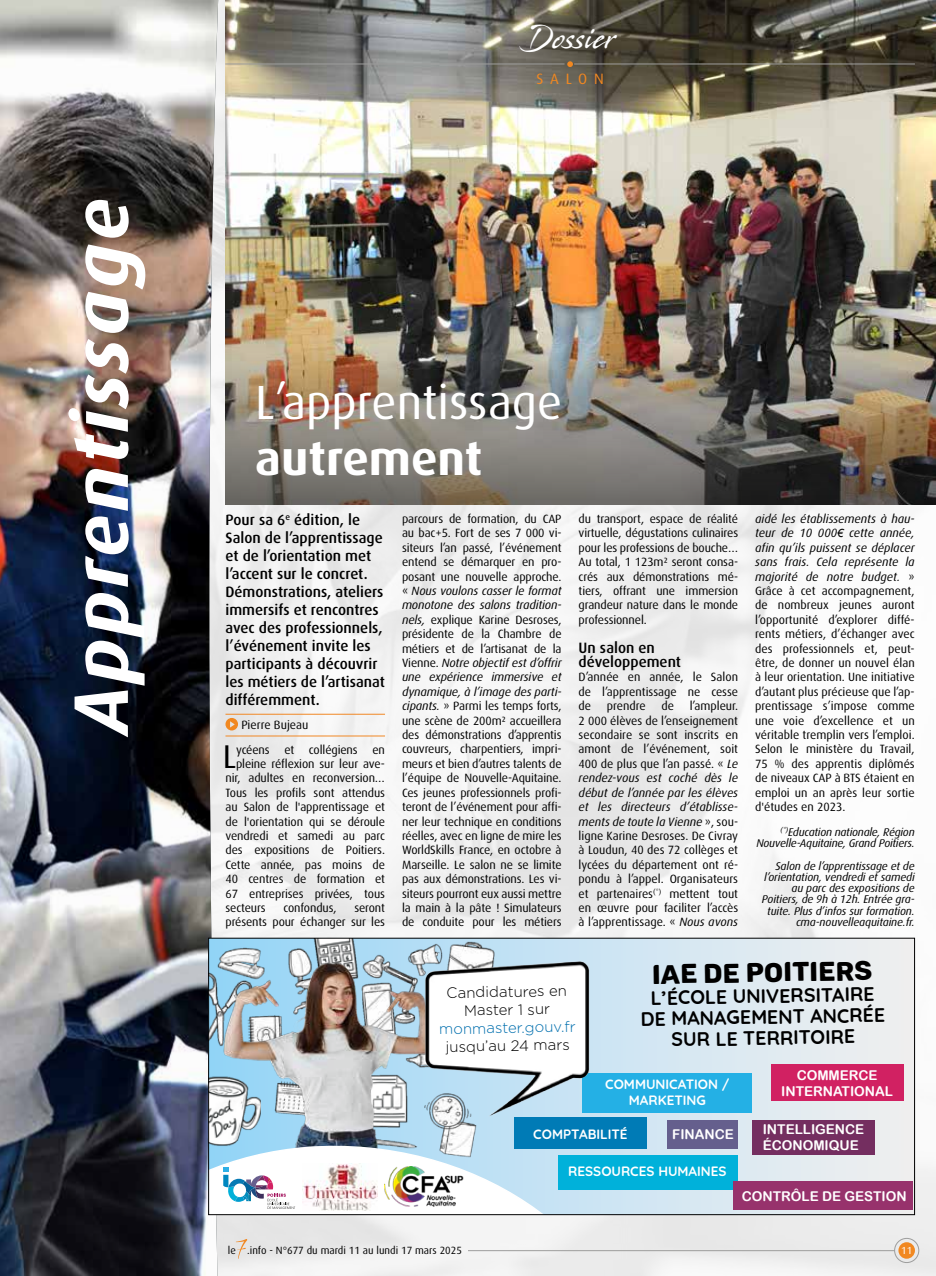
<style>
.page{position:relative;width:936px;height:1276px;background:#fff}
.page>*{position:absolute;margin:0;border:0;box-sizing:border-box;transform-origin:0 0}
.t1{font:italic 700 77.55px "Dax";letter-spacing:.04em;color:#fff}
.t2{font:48px "Dax";color:#fff}
.t3{font:700 48px "Dax";color:#fff}
.t4{font:33px "Dax";color:#000}
.t5{font:30px "Stingray";letter-spacing:.04em;color:#fff;scale:.74 1}
.t6{font:27px "Cunia";color:#000}
.t7{font:700 19.5px/21px "Quicksand";color:#000;text-align:center}
.t8{font:500 15px/18px "Dax";color:#000}
.t9{font:300 15px/18px "Gotham";color:#000;text-align:center}
.t10{font:300 15px "Gotham";color:#006fae}
.t11{font:15px "Dax";letter-spacing:.45em;color:#f18821}
.t12{font:13.5px/16.2px "Arial Rounded MT Bold";color:#fff;text-align:center}
.t13{font:700 13.5px/16.2px "Quicksand";color:#fff;text-align:center}
.t14{font:12px/14.4px "Dax";letter-spacing:-.01em;color:#000;text-align:justify}
.t15{font:italic 11.25px/11.2px "Dax";letter-spacing:-.01em;color:#000;text-align:right}
.t16{font:10.5px "Dax";color:#000}
.t17{font:10.2px "Dax";color:#fff}
.s1{font-style:italic}
.s2{font-family:"Arial";font-style:italic;font-size:11.25px}
</style>
<div class="page">
<img style="left:219px;top:0;width:716px;height:1276px">
<img style="left:225px;top:0;width:710px;height:341px">
<img style="left:225px;top:341px;width:710px;height:164px">
<img style="left:0;top:0;width:218px;height:1276px">
<hr style="left:225px;top:714px;width:160px;height:1px;background:#f18825">
<svg style="left:225px;top:718px;width:13px;height:12px"></svg>
<hr style="left:225px;top:736px;width:160px;height:1px;background:#f18825">
<hr style="left:225px;top:64px;width:339px;height:1px;background:#9d9d9c">
<hr style="left:574px;top:64px;width:340px;height:1px;background:#9d9d9c">
<svg style="left:567px;top:61px;width:6px;height:6px"></svg>
<svg style="left:210px;top:940px;width:702px;height:272px;background:#dde8ef"></svg>
<img style="left:337px;top:940px;width:23px;height:8px">
<img style="left:360px;top:940px;width:46px;height:8px">
<img style="left:272px;top:940px;width:65px;height:8px">
<img style="left:210px;top:945px;width:63px;height:3px">
<img style="left:402px;top:941px;width:4px;height:7px">
<img style="left:210px;top:948px;width:196px;height:179px">
<div style="left:514px;top:1117px;width:132px;height:32px;background:#007bb6"></div>
<div style="left:667px;top:1120px;width:70px;height:29px;background:#655f8d"></div>
<div style="left:770px;top:1063px;width:133px;height:37px;background:#d12162"></div>
<div style="left:582px;top:1073px;width:170px;height:39px;background:#24b0e5"></div>
<div style="left:558px;top:1154px;width:179px;height:35px;background:#00b1da"></div>
<div style="left:733px;top:1181px;width:179px;height:29px;background:#97326c"></div>
<div style="left:752px;top:1120px;width:122px;height:34px;background:#742e60"></div>
<svg style="left:210px;top:1127px;width:448px;height:85px"></svg>
<img style="left:302px;top:1163px;width:76px;height:47px">
<img style="left:385px;top:1166px;width:86px;height:41px">
<img style="left:406px;top:940px;width:203px;height:200px">
<hr style="left:468px;top:1250px;width:426px;height:1px;background:#9d9d9c">
<svg style="left:236px;top:1238px;width:11px;height:20px"></svg>
<div style="left:898px;top:1242px;width:16px;height:16px;background:#f18821;border-radius:50%"></div>
<div style="left:894px;top:1238px;width:24px;height:24px;border:1px solid #9d9d9c;border-radius:50%"></div>
<h1 class="t1" style="left:57px;top:734px;width:537px;rotate:-90deg">Apprentissage</h1>
<h3 class="t5" style="left:523px;top:18px;width:128px">Dossier</h3>
<p class="t11" style="left:536px;top:71px;width:69px">SALON</p>
<h2 class="t2" style="left:255px;top:376px;width:308px">L’apprentissage</h2>
<h2 class="t3" style="left:255px;top:431px;width:228px">autrement</h2>
<p class="t8" style="left:225px;top:511px;width:161px">Pour sa 6<sup>e</sup> édition, le<br>Salon de l’apprentissage et de l’orientation met l’accent sur le concret.<br>Démonstrations, ateliers immersifs et rencontres avec des professionnels, l’événement invite les participants à découvrir les métiers de l’artisanat différemment.</p>
<p class="t14" style="left:241px;top:717px;width:68px">Pierre Bujeau</p>
<h3 class="t4" style="left:223px;top:738px;width:15px">L</h3>
<p class="t14" style="left:236px;top:742px;width:150px">ycéens et collégiens en</p>
<p class="t14" style="left:236px;top:757px;width:150px">pleine réflexion sur leur ave-</p>
<p class="t14" style="left:225px;top:771px;width:161px">nir, adultes en reconversion…</p>
<p class="t14" style="left:225px;top:785px;width:161px">Tous les profils sont attendus</p>
<p class="t14" style="left:225px;top:800px;width:161px">au Salon de l'apprentissage et</p>
<p class="t14" style="left:225px;top:814px;width:161px">de l'orientation qui se déroule</p>
<p class="t14" style="left:225px;top:829px;width:161px">vendredi et samedi au parc</p>
<p class="t14" style="left:225px;top:843px;width:161px">des expositions de Poitiers.</p>
<p class="t14" style="left:225px;top:857px;width:161px">Cette année, pas moins de</p>
<p class="t14" style="left:225px;top:872px;width:161px">40 centres de formation et</p>
<p class="t14" style="left:225px;top:886px;width:161px">67 entreprises privées, tous</p>
<p class="t14" style="left:225px;top:901px;width:42px">secteurs</p>
<p class="t14" style="left:283px;top:901px;width:54px">confondus,</p>
<p class="t14" style="left:225px;top:901px;width:161px;text-align:right">seront<br>présents pour échanger sur les</p>
<p class="t14" style="left:402px;top:512px;width:161px">parcours de formation, du CAP au bac+5. Fort de ses 7 000 vi&shy;siteurs l’an passé, l’événement entend se démarquer en pro&shy;posant une nouvelle approche. « <span class="s1">Nous voulons casser le format monotone des salons tradition&shy;nels,</span> explique Karine Desroses, présidente de la Chambre de métiers et de l’artisanat de la Vienne. <span class="s1">Notre objectif est d’offrir une expérience immersive et dynamique, à l’image des parti&shy;cipants.</span> » Parmi les temps forts, une scène de 200m² accueillera des démonstrations d’apprentis couvreurs, charpentiers, impri&shy;meurs et bien d’autres talents de l’équipe de Nouvelle-Aquitaine.<br>Ces jeunes professionnels profi&shy;teront de l’événement pour affi&shy;ner leur technique en conditions réelles, avec en ligne de mire les WorldSkills France, en octobre à Marseille. Le salon ne se limite pas aux démonstrations. Les vi&shy;siteurs pourront eux aussi mettre la main à la pâte ! Simulateurs de conduite pour les métiers</p>
<p class="t14" style="left:578px;top:512px;width:161px">du transport, espace de réalité virtuelle, dégustations culinaires pour les professions de bouche… Au total, 1 123m² seront consa&shy;crés aux démonstrations mé&shy;tiers, offrant une immersion grandeur nature dans le monde professionnel.</p>
<p class="t8" style="left:578px;top:640px;width:104px;line-height:14.4px">Un salon en développement</p>
<p class="t14" style="left:578px;top:670px;width:161px">D’année en année, le Salon de l’apprentissage ne cesse de</p>
<p class="t14" style="left:578px;top:699px;width:161px;text-indent:111px">l’ampleur.<br>2 000 élèves de l’enseignement secondaire se sont inscrits en amont de l’événement, soit 400 de plus que l’an passé. « <span class="s1">Le rendez-vous est coché dès le début de l’année par les élèves et les directeurs d’établisse&shy;ments de toute la Vienne</span> », sou&shy;ligne Karine Desroses. De Civray à Loudun, 40 des 72 collèges et lycées du département ont ré&shy;pondu à l’appel. Organisateurs et partenaires<sup>(*)</sup> mettent tout en œuvre pour faciliter l’accès à l’apprentissage. « <span class="s1">Nous avons</span></p>
<p class="t14" style="left:606px;top:699px;width:40px">prendre</p>
<p class="t14" style="left:661px;top:699px;width:14px">de</p>
<p class="t14" style="left:755px;top:512px;width:161px"><span class="s1">aidé les établissements à hau&shy;teur de 10 000</span><span class="s2">€</span> <span class="s1">cette année, afin qu’ils puissent se déplacer sans frais. Cela représente la majorité de notre budget.</span> » Grâce à cet accompagnement, de nombreux jeunes auront l’opportunité d’explorer diffé&shy;rents métiers, d’échanger avec des professionnels et, peut&shy;être, de donner un nouvel élan à leur orientation. Une initiative d’autant plus précieuse que l’ap&shy;prentissage s’impose comme une voie d’excellence et un véritable tremplin vers l’emploi.<br>Selon le ministère du Travail, 75 % des apprentis diplômés de niveaux CAP à BTS étaient en emploi un an après leur sortie d'études en 2023.</p>
<p class="t15" style="left:756px;top:826px;width:160px"><sup>(*)</sup>Education nationale, Région<br>Nouvelle-Aquitaine, Grand Poitiers.</p>
<p class="t15" style="left:761px;top:860px;width:154px">Salon de l’apprentissage et de l’orientation, vendredi et samedi au parc des expositions de<br>Poitiers, de 9h à 12h. Entrée gra&shy;tuite. Plus d’infos sur formation. cma-nouvelleaquitaine.fr.</p>
<h3 class="t6" style="left:651px;top:959px;width:222px;rotate:-1deg">IAE DE POITIERS</h3>
<h3 class="t7" style="left:640px;top:986px;width:246px;rotate:-1deg">L’ÉCOLE UNIVERSITAIRE<br>DE MANAGEMENT ANCRÉE<br>SUR LE TERRITOIRE</h3>
<p class="t13" style="left:605px;top:1074px;width:126px">COMMUNICATION /<br>MARKETING</p>
<p class="t13" style="left:533px;top:1125px;width:96px">COMPTABILITÉ</p>
<p class="t12" style="left:672px;top:1125px;width:63px">FINANCE</p>
<p class="t9" style="left:446px;top:983px;width:122px;rotate:-1deg">Candidatures en<br>Master 1 sur</p>
<p class="t10" style="left:439px;top:1019px;width:138px;rotate:-1deg">monmaster.gouv.fr</p>
<p class="t9" style="left:445px;top:1037px;width:126px;rotate:-1deg">jusqu’au 24 mars</p>
<p class="t12" style="left:781px;top:1066px;width:113px">COMMERCE<br>INTERNATIONAL</p>
<p class="t12" style="left:762px;top:1121px;width:103px;text-align:left">INTELLIGENCE<br>ÉCONOMIQUE</p>
<p class="t12" style="left:741px;top:1187px;width:166px">CONTRÔLE DE GESTION</p>
<p class="t13" style="left:568px;top:1162px;width:160px">RESSOURCES HUMAINES</p>
<p class="t16" style="left:228px;top:1244px;width:235px">le .info - N°677 du mardi 11 au lundi 17 mars 2025</p>
<p class="t17" style="left:901px;top:1244px;width:12px">11</p>
</div>
